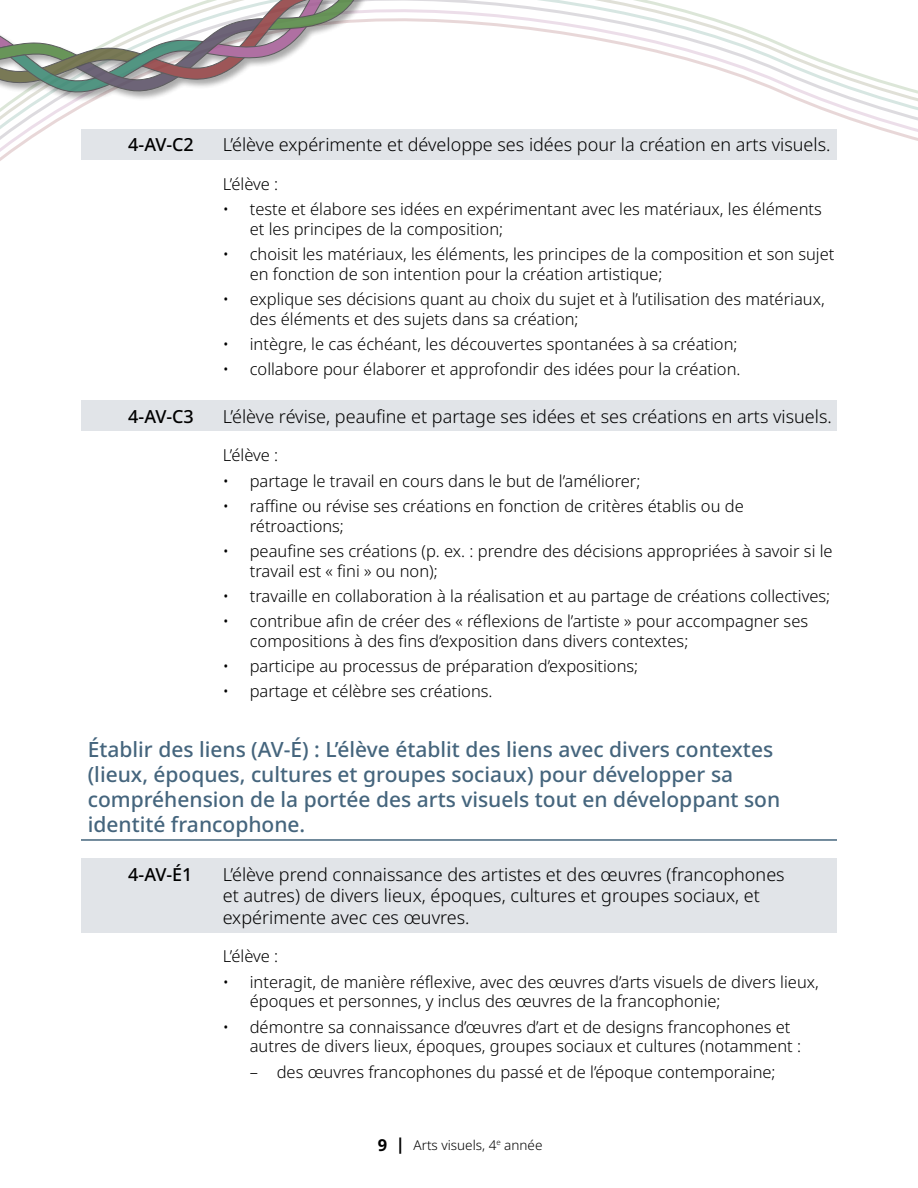
<style>
.page{position:relative;width:918px;height:1188px;background:#fff}
.page>*{position:absolute;margin:0;border:0;box-sizing:border-box;transform-origin:0 0}
.Header_Outcomes{font:500 21px/25.2px "Noto Sans";color:#45657d}
.GLO_arts{font:300 18px/21.6px "Noto Sans";color:#000}
.GLO_arts-2{font:500 18px "Noto Sans";letter-spacing:-.02em;color:#000}
.Bullet_Outcome_no_bullet{font:300 16.5px/19.8px "Noto Sans";color:#000}
.t1{font:300 13.5px "Noto Sans";color:#000}
.s1{font-weight:700;font-size:16.5px}
</style>
<div class="page">
<svg style="left:0;top:0;width:918px;height:161px"></svg>
<div style="left:0;top:0;width:515px;height:102px;background:#000;opacity:.4"></div>
<svg style="left:0;top:0;width:407px;height:96px"></svg>
<div style="left:81px;top:129px;width:756px;height:31px;background:#e1e4e8"></div>
<div style="left:81px;top:400px;width:756px;height:31px;background:#e1e4e8"></div>
<hr style="left:81px;top:839px;width:756px;height:2px;background:#45657d">
<div style="left:81px;top:858px;width:756px;height:74px;background:#e1e4e8"></div>
<h4 class="GLO_arts-2" style="left:128px;top:132px;width:67px">4-AV-C2</h4>
<h4 class="GLO_arts" style="left:223px;top:134px;width:609px">L’élève expérimente et développe ses idées pour la création en arts visuels.</h4>
<p class="Bullet_Outcome_no_bullet" style="left:223px;top:174px;width:57px">L’élève :</p>
<p class="Bullet_Outcome_no_bullet" style="left:250px;top:199px;width:574px;text-indent:-27px">• teste et élabore ses idées en expérimentant avec les matériaux, les éléments et les principes de la composition;</p>
<p class="Bullet_Outcome_no_bullet" style="left:250px;top:244px;width:586px;text-indent:-27px">• choisit les matériaux, les éléments, les principes de la composition et son sujet en fonction de son intention pour la création artistique;</p>
<p class="Bullet_Outcome_no_bullet" style="left:250px;top:289px;width:577px;text-indent:-27px">• explique ses décisions quant au choix du sujet et à l’utilisation des matériaux, des éléments et des sujets dans sa création;</p>
<p class="Bullet_Outcome_no_bullet" style="left:223px;top:334px;width:516px">• intègre, le cas échéant, les découvertes spontanées à sa création;</p>
<p class="Bullet_Outcome_no_bullet" style="left:223px;top:360px;width:519px">• collabore pour élaborer et approfondir des idées pour la création.</p>
<h4 class="GLO_arts-2" style="left:128px;top:403px;width:67px">4-AV-C3</h4>
<h4 class="GLO_arts" style="left:223px;top:406px;width:611px">L’élève révise, peaufine et partage ses idées et ses créations en arts visuels.</h4>
<p class="Bullet_Outcome_no_bullet" style="left:223px;top:446px;width:57px">L’élève :</p>
<p class="Bullet_Outcome_no_bullet" style="left:223px;top:471px;width:419px">• partage le travail en cours dans le but de l’améliorer;</p>
<p class="Bullet_Outcome_no_bullet" style="left:250px;top:496px;width:496px;text-indent:-27px">• raffine ou révise ses créations en fonction de critères établis ou de rétroactions;</p>
<p class="Bullet_Outcome_no_bullet" style="left:250px;top:541px;width:584px;text-indent:-27px">• peaufine ses créations (p. ex. : prendre des décisions appropriées à savoir si le travail est « fini » ou non);</p>
<p class="Bullet_Outcome_no_bullet" style="left:223px;top:586px;width:609px">• travaille en collaboration à la réalisation et au partage de créations collectives;</p>
<p class="Bullet_Outcome_no_bullet" style="left:250px;top:611px;width:560px;text-indent:-27px">• contribue afin de créer des « réflexions de l’artiste » pour accompagner ses compositions à des fins d’exposition dans divers contextes;</p>
<p class="Bullet_Outcome_no_bullet" style="left:223px;top:656px;width:417px">• participe au processus de préparation d’expositions;</p>
<p class="Bullet_Outcome_no_bullet" style="left:223px;top:682px;width:271px">• partage et célèbre ses créations.</p>
<h3 class="Header_Outcomes" style="left:88px;top:737px;width:694px">Établir des liens (AV-É) : L’élève établit des liens avec divers contextes (lieux, époques, cultures et groupes sociaux) pour développer sa compréhension de la portée des arts visuels tout en développant son identité francophone.</h3>
<h4 class="GLO_arts-2" style="left:128px;top:861px;width:66px">4-AV-É1</h4>
<h4 class="GLO_arts" style="left:223px;top:864px;width:563px">L’élève prend connaissance des artistes et des œuvres (francophones et autres) de divers lieux, époques, cultures et groupes sociaux, et expérimente avec ces œuvres.</h4>
<p class="Bullet_Outcome_no_bullet" style="left:223px;top:947px;width:57px">L’élève :</p>
<p class="Bullet_Outcome_no_bullet" style="left:250px;top:972px;width:571px;text-indent:-27px">• interagit, de manière réflexive, avec des œuvres d’arts visuels de divers lieux, époques et personnes, y inclus des œuvres de la francophonie;</p>
<p class="Bullet_Outcome_no_bullet" style="left:250px;top:1017px;width:553px;text-indent:-27px">• démontre sa connaissance d’œuvres d’art et de designs francophones et autres de divers lieux, époques, groupes sociaux et cultures (notamment :</p>
<p class="Bullet_Outcome_no_bullet" style="left:250px;top:1062px;width:527px">– des œuvres francophones du passé et de l’époque contemporaine;</p>
<p class="t1" style="left:378px;top:1135px;width:166px"><span class="s1">9 |</span> Arts visuels, 4<sup>e</sup> année</p>
</div>
